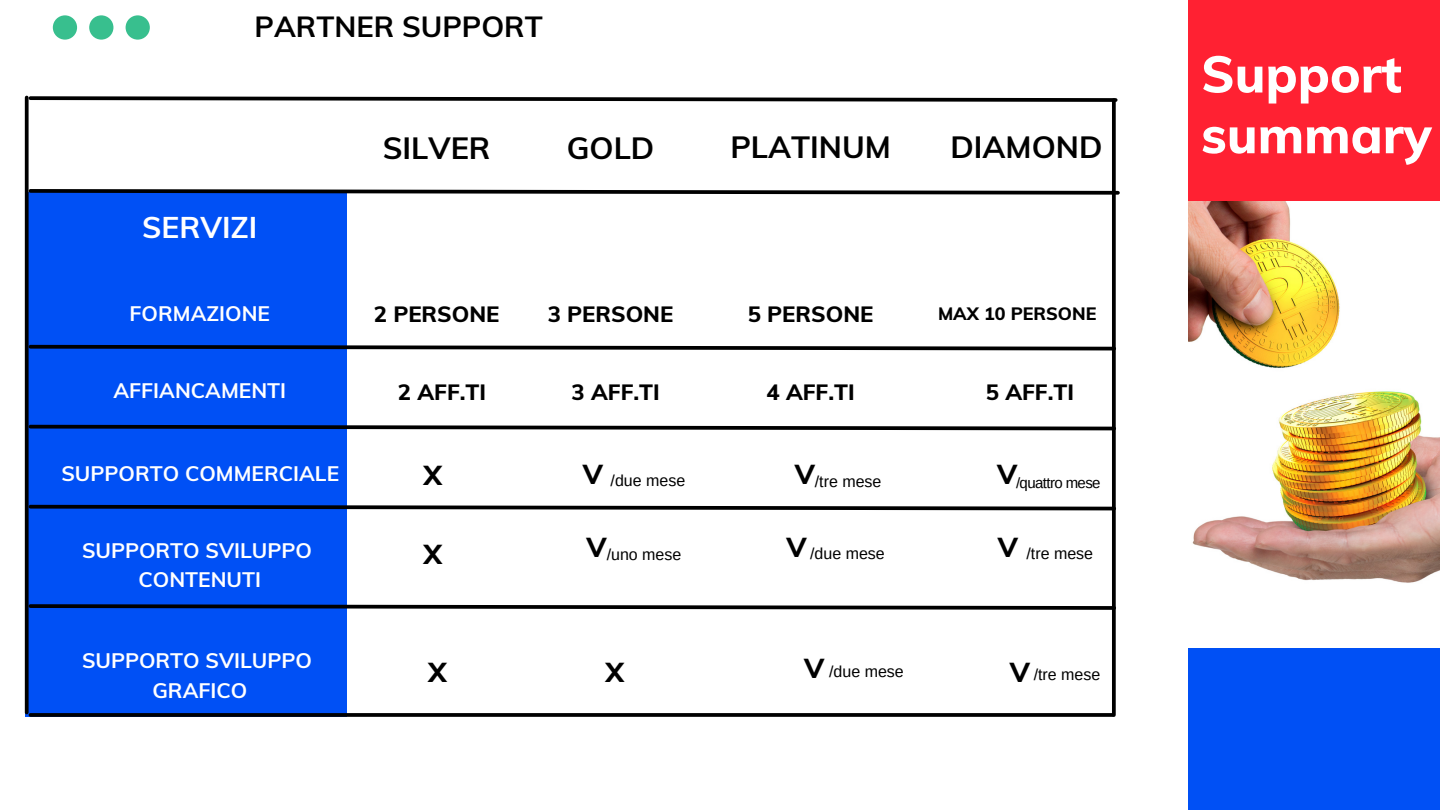
<style>
.page{position:relative;width:1440px;height:810px;background:#fff}
.page>*{position:absolute;margin:0;border:0;box-sizing:border-box;transform-origin:0 0}
.t1{font:800 51px "Muli";color:#fff}
.t2{font:700 30.7px "Muli";color:#000}
.t3{font:700 30px "Muli";color:#fff}
.t4{font:700 29.2px "Muli";color:#000}
.t5{font:800 27.4px "Muli";color:#000}
.t6{font:800 22.1px "Muli";color:#000}
.t7{font:700 21px "Muli";color:#fff}
.t8{font:800 17.9px "Muli";color:#000}
.t9{font:16px "Arimo";color:#000}
.t10{font:15px "Arimo";letter-spacing:-.04em;color:#000}
</style>
<div class="page">
<div style="left:25px;top:192px;width:322px;height:525px;background:#0050f5"></div>
<svg style="left:1112px;top:104px;width:4px;height:611px;background:#101010"></svg>
<svg style="left:27px;top:95px;width:1091px;height:9px"></svg>
<svg style="left:53px;top:15px;width:97px;height:25px"></svg>
<div style="left:1188px;top:0;width:252px;height:202px;background:#ff2132"></div>
<div style="left:1188px;top:648px;width:252px;height:162px;background:#0050f5"></div>
<img style="left:1188px;top:202px;width:252px;height:381px">
<svg style="left:29px;top:187px;width:1091px;height:10px"></svg>
<svg style="left:29px;top:343px;width:1087px;height:9px"></svg>
<svg style="left:29px;top:423px;width:1087px;height:9px"></svg>
<svg style="left:29px;top:503px;width:1087px;height:9px"></svg>
<svg style="left:29px;top:602px;width:1087px;height:10px"></svg>
<svg style="left:30px;top:713px;width:1083px;height:4px;background:#0a0c0f"></svg>
<svg style="left:25px;top:98px;width:4px;height:615px;background:#040b19"></svg>
<p class="t4" style="left:255px;top:8px;width:290px">PARTNER SUPPORT</p>
<p class="t2" style="left:383px;top:128px;width:109px">SILVER</p>
<p class="t2" style="left:567px;top:128px;width:89px">GOLD</p>
<p class="t2" style="left:730px;top:127px;width:162px">PLATINUM</p>
<p class="t2" style="left:950px;top:127px;width:154px">DIAMOND</p>
<p class="t3" style="left:142px;top:207px;width:117px">SERVIZI</p>
<p class="t7" style="left:130px;top:300px;width:142px">FORMAZIONE</p>
<p class="t6" style="left:374px;top:299px;width:127px">2 PERSONE</p>
<p class="t6" style="left:548px;top:299px;width:127px">3 PERSONE</p>
<p class="t6" style="left:748px;top:299px;width:127px">5 PERSONE</p>
<p class="t8" style="left:938px;top:302px;width:160px">MAX 10 PERSONE</p>
<p class="t7" style="left:114px;top:377px;width:174px">AFFIANCAMENTI</p>
<p class="t6" style="left:398px;top:378px;width:90px">2 AFF.TI</p>
<p class="t6" style="left:572px;top:378px;width:90px">3 AFF.TI</p>
<p class="t6" style="left:766px;top:378px;width:90px">4 AFF.TI</p>
<p class="t6" style="left:986px;top:378px;width:90px">5 AFF.TI</p>
<p class="t7" style="left:61px;top:460px;width:279px">SUPPORTO COMMERCIALE</p>
<p class="t5" style="left:423px;top:458px;width:20px">X</p>
<p class="t5" style="left:795px;top:457px;width:22px">V</p>
<p class="t5" style="left:997px;top:457px;width:22px">V</p>
<p class="t5" style="left:583px;top:457px;width:22px">V</p>
<p class="t9" style="left:611px;top:472px;width:76px">/due mese</p>
<p class="t9" style="left:815px;top:473px;width:68px">/tre mese</p>
<p class="t10" style="left:1016px;top:474px;width:86px">/quattro mese</p>
<p class="t7" style="left:82px;top:537px;width:231px">SUPPORTO SVILUPPO</p>
<p class="t7" style="left:139px;top:566px;width:124px">CONTENUTI</p>
<p class="t5" style="left:423px;top:536px;width:20px">X</p>
<p class="t5" style="left:587px;top:529px;width:22px">V</p>
<p class="t5" style="left:787px;top:529px;width:22px">V</p>
<p class="t5" style="left:998px;top:529px;width:22px">V</p>
<p class="t9" style="left:607px;top:546px;width:76px">/uno mese</p>
<p class="t9" style="left:810px;top:544px;width:76px">/due mese</p>
<p class="t9" style="left:1026px;top:544px;width:68px">/tre mese</p>
<p class="t7" style="left:82px;top:647px;width:231px">SUPPORTO SVILUPPO</p>
<p class="t7" style="left:152px;top:677px;width:96px">GRAFICO</p>
<p class="t5" style="left:428px;top:654px;width:20px">X</p>
<p class="t5" style="left:606px;top:654px;width:20px">X</p>
<p class="t5" style="left:804px;top:650px;width:22px">V</p>
<p class="t9" style="left:829px;top:662px;width:76px">/due mese</p>
<p class="t5" style="left:1010px;top:654px;width:22px">V</p>
<p class="t9" style="left:1034px;top:666px;width:68px">/tre mese</p>
<p class="t1" style="left:1201px;top:41px;width:202px">Support</p>
<p class="t1" style="left:1201px;top:102px;width:232px">summary</p>
</div>
